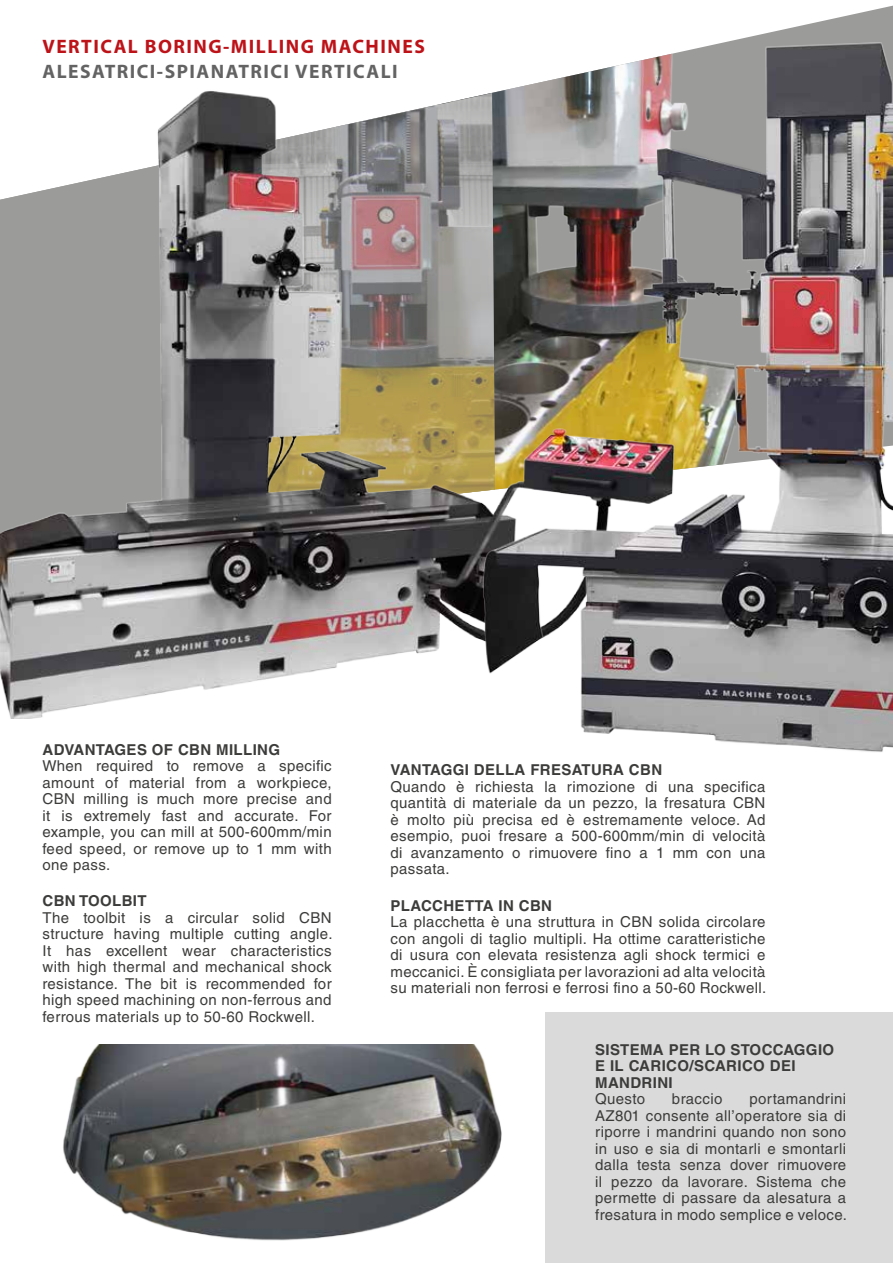
<style>
.page{position:relative;width:893px;height:1263px;background:#fff}
.page>*{position:absolute;margin:0;border:0;box-sizing:border-box;transform-origin:0 0}
.t1{font:700 19.5px "Myriad Pro";letter-spacing:.075em;color:#646363}
.t2{font:700 19.5px "Myriad Pro";letter-spacing:.075em;color:#bd1218}
.t3{font:15px/16.5px "Helvetica LT Std";letter-spacing:.025em;color:#3c3c3b;text-align:justify}
.t4{font:700 15px/16.5px "Helvetica LT Std";letter-spacing:.025em;color:#3c3c3b}
</style>
<div class="page">
<div style="left:545px;top:1012px;width:348px;height:251px;background:#dadada"></div>
<img style="left:0;top:91px;width:432px;height:628px">
<img style="left:432px;top:5px;width:461px;height:747px">
<img style="left:63px;top:1044px;width:439px;height:197px">
<h1 class="t2" style="left:43px;top:34px;width:384px">VERTICAL BORING-MILLING MACHINES</h1>
<h1 class="t1" style="left:43px;top:58px;width:357px">ALESATRICI-SPIANATRICI VERTICALI</h1>
<p class="t4" style="left:43px;top:741px;width:239px">ADVANTAGES OF CBN MILLING</p>
<p class="t3" style="left:43px;top:758px;width:291px">When required to remove a specific amount of material from a workpiece, CBN milling is much more precise and it is extremely fast and accurate. For example, you can mill at 500-600mm/min feed speed, or remove up to 1 mm with one pass.</p>
<p class="t4" style="left:43px;top:893px;width:106px">CBN TOOLBIT</p>
<p class="t3" style="left:43px;top:909px;width:292px">The toolbit is a circular solid CBN structure having multiple cutting angle.<br>It has excellent wear characteristics with high thermal and mechanical shock resistance. The bit is recommended for high speed machining on non-ferrous and ferrous materials up to 50-60 Rockwell.</p>
<p class="t4" style="left:390px;top:761px;width:273px">VANTAGGI DELLA FRESATURA CBN</p>
<p class="t3" style="left:390px;top:778px;width:376px">Quando è richiesta la rimozione di una specifica quantità di materiale da un pezzo, la fresatura CBN è molto più precisa ed è estremamente veloce. Ad esempio, puoi fresare a 500-600mm/min di velocità di avanzamento o rimuovere fino a 1 mm con una passata.</p>
<p class="t4" style="left:390px;top:897px;width:163px">PLACCHETTA IN CBN</p>
<p class="t3" style="left:390px;top:913px;width:377px">La placchetta è una struttura in CBN solida circolare con angoli di taglio multipli. Ha ottime caratteristiche di usura con elevata resistenza agli shock termici e meccanici. È consigliata per lavorazioni ad alta velocità su materiali non ferrosi e ferrosi fino a 50-60 Rockwell.</p>
<p class="t4" style="left:595px;top:1041px;width:241px">SISTEMA PER LO STOCCAGGIO<br>E IL CARICO/SCARICO DEI<br>MANDRINI</p>
<p class="t3" style="left:595px;top:1091px;width:51px">Questo</p>
<p class="t3" style="left:672px;top:1091px;width:52px">braccio</p>
<p class="t3" style="left:595px;top:1091px;width:253px;text-indent:154px">portamandrini AZ801 consente all’operatore sia di riporre i mandrini quando non sono in uso e sia di montarli e smontarli dalla testa senza dover rimuovere il pezzo da lavorare. Sistema che permette di passare da alesatura a fresatura in modo semplice e veloce.</p>
</div>
